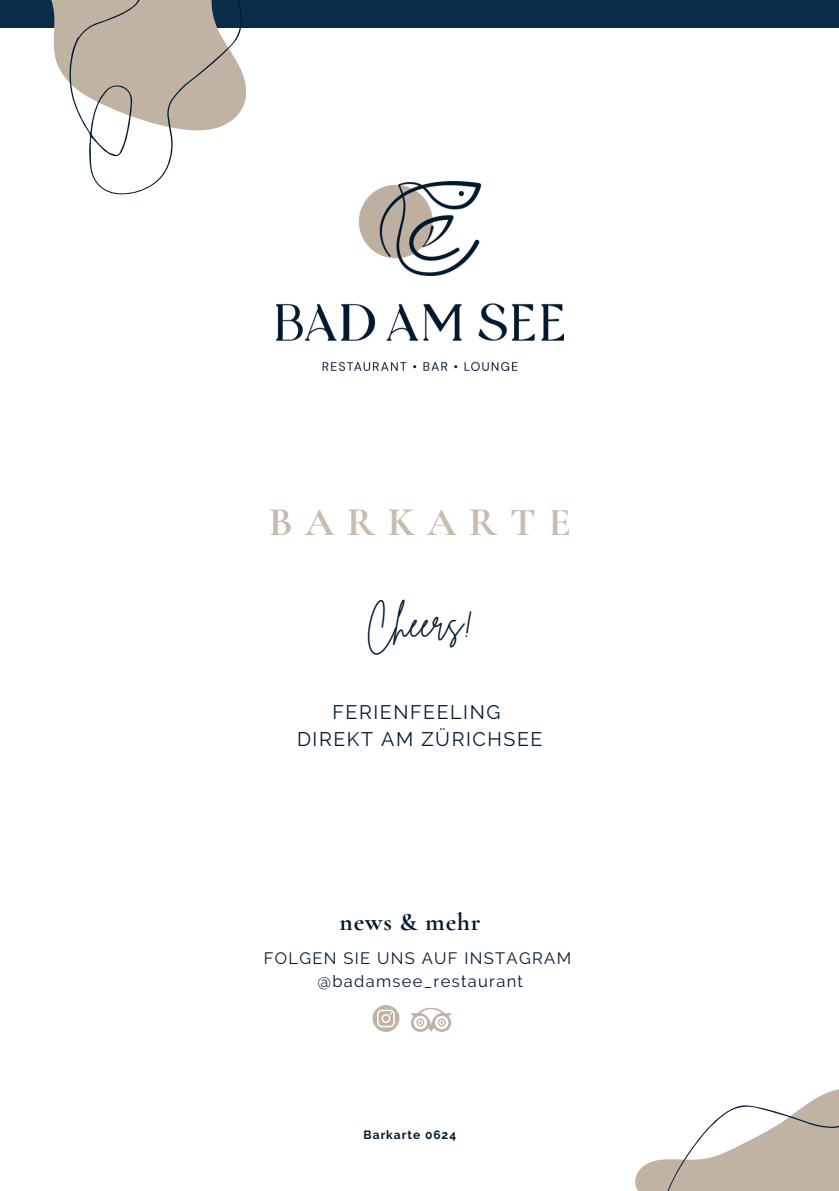
<style>
.page{position:relative;width:839px;height:1191px;background:#fff}
.page>*{position:absolute;margin:0;border:0;box-sizing:border-box;transform-origin:0 0}
.t1{font:700 40.6px "Cormorant Garamond";letter-spacing:.31em;color:#c1b3a4}
.t2{font:37.6px "Brittany Signature";color:#011a30}
.t3{font:700 25.2px "Cormorant Garamond";letter-spacing:.035em;color:#011a30}
.t4{font:19.6px/27px "Raleway";letter-spacing:.08em;color:#011a30;text-align:center}
.t5{font:16.4px/22.6px "Raleway";letter-spacing:.08em;color:#011a30;text-align:center}
.t6{font:700 12px "Raleway";letter-spacing:.08em;color:#011a30}
</style>
<div class="page">
<div style="left:0;top:0;width:838px;height:27px;background:#0b2c49"></div>
<svg style="left:372px;top:1005px;width:27px;height:27px"></svg>
<svg style="left:411px;top:1008px;width:40px;height:24px"></svg>
<svg style="left:0;top:0;width:297px;height:195px"></svg>
<svg style="left:635px;top:1089px;width:203px;height:102px"></svg>
<img style="left:277px;top:182px;width:286px;height:189px">
<h1 class="t1" style="left:268px;top:497px;width:304px">BARKARTE</h1>
<p class="t2" style="left:364px;top:602px;width:110px;rotate:-3deg">Cheers!</p>
<h1 class="t4" style="left:297px;top:698px;width:247px">FERIENFEELING<br>DIREKT AM ZÜRICHSEE</h1>
<p class="t3" style="left:339px;top:907px;width:142px">news &amp; mehr</p>
<h2 class="t5" style="left:264px;top:947px;width:309px">FOLGEN SIE UNS AUF INSTAGRAM @badamsee_restaurant</h2>
<h4 class="t6" style="left:363px;top:1128px;width:94px">Barkarte 0624</h4>
</div>
